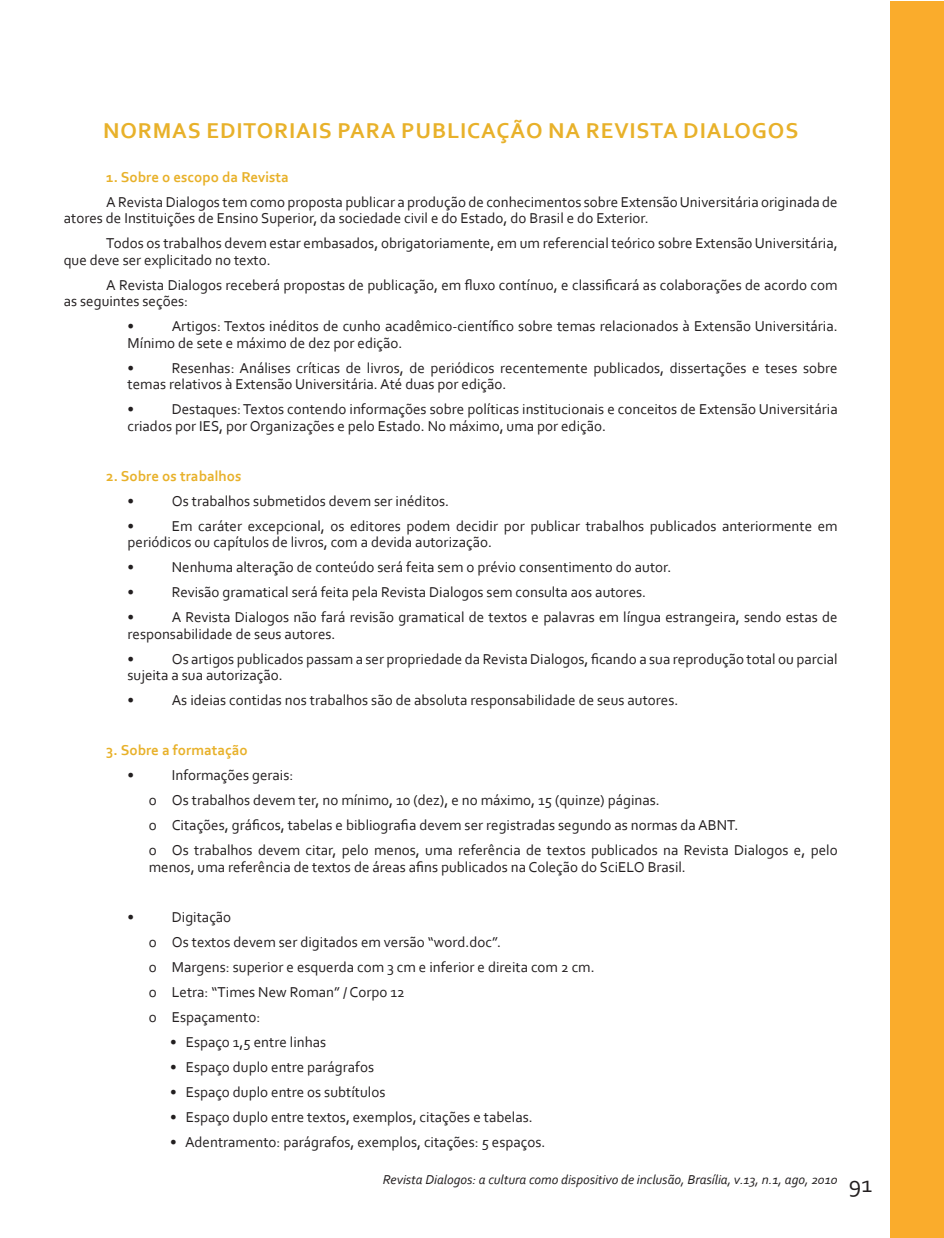
<style>
.page{position:relative;width:944px;height:1238px;background:#fff}
.page>*{position:absolute;margin:0;border:0;box-sizing:border-box;transform-origin:0 0}
.t1{font:24px "Corbel";color:#231f20}
.t2{font:700 22.5px "Corbel";letter-spacing:.04em;color:#e8b12a}
.t3{font:15px/16.5px "Corbel";color:#231f20}
.t4{font:700 15px "Corbel";color:#e8b12a}
.t5{font:italic 13.5px "Corbel";color:#231f20}
</style>
<div class="page">
<div style="left:890px;top:2px;width:54px;height:1235px;background:#faac2c"></div>
<p class="t2" style="left:103px;top:116px;width:697px">NORMAS EDITORIAIS PARA PUBLICAÇÃO NA REVISTA DIALOGOS</p>
<p class="t4" style="left:106px;top:167px;width:184px">1. Sobre o escopo da Revista</p>
<p class="t3" style="left:64px;top:193px;width:775px;text-indent:43px">A Revista Dialogos tem como proposta publicar a produção de conhecimentos sobre Extensão Universitária originada de atores de Instituições de Ensino Superior, da sociedade civil e do Estado, do Brasil e do Exterior.</p>
<p class="t3" style="left:64px;top:234px;width:775px;text-indent:43px">Todos os trabalhos devem estar embasados, obrigatoriamente, em um referencial teórico sobre Extensão Universitária, que deve ser explicitado no texto.</p>
<p class="t3" style="left:64px;top:276px;width:775px;text-indent:43px">A Revista Dialogos receberá propostas de publicação, em fluxo contínuo, e classificará as colaborações de acordo com as seguintes seções:</p>
<p class="t3" style="left:128px;top:317px;width:8px">•</p>
<p class="t3" style="left:128px;top:317px;width:712px;text-indent:44px">Artigos: Textos inéditos de cunho acadêmico-científico sobre temas relacionados à Extensão Universitária.<br>Mínimo de sete e máximo de dez por edição.</p>
<p class="t3" style="left:128px;top:359px;width:8px">•</p>
<p class="t3" style="left:128px;top:359px;width:712px;text-indent:44px">Resenhas: Análises críticas de livros, de periódicos recentemente publicados, dissertações e teses sobre temas relativos à Extensão Universitária. Até duas por edição.</p>
<p class="t3" style="left:128px;top:400px;width:8px">•</p>
<p class="t3" style="left:128px;top:400px;width:712px;text-indent:44px">Destaques: Textos contendo informações sobre políticas institucionais e conceitos de Extensão Universitária criados por IES, por Organizações e pelo Estado. No máximo, uma por edição.</p>
<p class="t4" style="left:106px;top:466px;width:137px">2. Sobre os trabalhos</p>
<p class="t3" style="left:128px;top:492px;width:8px">•</p>
<p class="t3" style="left:172px;top:492px;width:279px">Os trabalhos submetidos devem ser inéditos.</p>
<p class="t3" style="left:128px;top:517px;width:8px">•</p>
<p class="t3" style="left:128px;top:517px;width:712px;text-indent:44px">Em caráter excepcional, os editores podem decidir por publicar trabalhos publicados anteriormente em periódicos ou capítulos de livros, com a devida autorização.</p>
<p class="t3" style="left:128px;top:558px;width:8px">•</p>
<p class="t3" style="left:172px;top:558px;width:501px">Nenhuma alteração de conteúdo será feita sem o prévio consentimento do autor.</p>
<p class="t3" style="left:128px;top:583px;width:8px">•</p>
<p class="t3" style="left:172px;top:583px;width:476px">Revisão gramatical será feita pela Revista Dialogos sem consulta aos autores.</p>
<p class="t3" style="left:128px;top:608px;width:8px">•</p>
<p class="t3" style="left:128px;top:608px;width:712px;text-indent:44px">A Revista Dialogos não fará revisão gramatical de textos e palavras em língua estrangeira, sendo estas de responsabilidade de seus autores.</p>
<p class="t3" style="left:128px;top:650px;width:8px">•</p>
<p class="t3" style="left:128px;top:650px;width:712px;text-indent:44px">Os artigos publicados passam a ser propriedade da Revista Dialogos, ficando a sua reprodução total ou parcial sujeita a sua autorização.</p>
<p class="t3" style="left:128px;top:691px;width:8px">•</p>
<p class="t3" style="left:172px;top:691px;width:508px">As ideias contidas nos trabalhos são de absoluta responsabilidade de seus autores.</p>
<p class="t4" style="left:106px;top:741px;width:143px">3. Sobre a formatação</p>
<p class="t3" style="left:128px;top:766px;width:8px">•</p>
<p class="t3" style="left:172px;top:766px;width:123px">Informações gerais:</p>
<p class="t3" style="left:149px;top:791px;width:512px">o Os trabalhos devem ter, no mínimo, 10 (dez), e no máximo, 15 (quinze) páginas.</p>
<p class="t3" style="left:149px;top:816px;width:591px">o Citações, gráficos, tabelas e bibliografia devem ser registradas segundo as normas da ABNT.</p>
<p class="t3" style="left:149px;top:841px;width:690px">o Os trabalhos devem citar, pelo menos, uma referência de textos publicados na Revista Dialogos e, pelo menos, uma referência de textos de áreas afins publicados na Coleção do SciELO Brasil.</p>
<p class="t3" style="left:128px;top:908px;width:8px">•</p>
<p class="t3" style="left:172px;top:908px;width:61px">Digitação</p>
<p class="t3" style="left:149px;top:933px;width:354px">o Os textos devem ser digitados em versão “word.doc”.</p>
<p class="t3" style="left:149px;top:958px;width:447px">o Margens: superior e esquerda com 3 cm e inferior e direita com 2 cm.</p>
<p class="t3" style="left:149px;top:983px;width:258px">o Letra: “Times New Roman” / Corpo 12</p>
<p class="t3" style="left:149px;top:1008px;width:113px">o Espaçamento:</p>
<p class="t3" style="left:170px;top:1033px;width:158px">• Espaço 1,5 entre linhas</p>
<p class="t3" style="left:170px;top:1058px;width:206px">• Espaço duplo entre parágrafos</p>
<p class="t3" style="left:170px;top:1083px;width:217px">• Espaço duplo entre os subtítulos</p>
<p class="t3" style="left:170px;top:1108px;width:364px">• Espaço duplo entre textos, exemplos, citações e tabelas.</p>
<p class="t3" style="left:170px;top:1133px;width:377px">• Adentramento: parágrafos, exemplos, citações: 5 espaços.</p>
<p class="t5" style="left:383px;top:1171px;width:456px">Revista Dialogos: a cultura como dispositivo de inclusão, Brasília, v.13, n.1, ago, 2010</p>
<h1 class="t1" style="left:849px;top:1169px;width:25px">91</h1>
</div>
